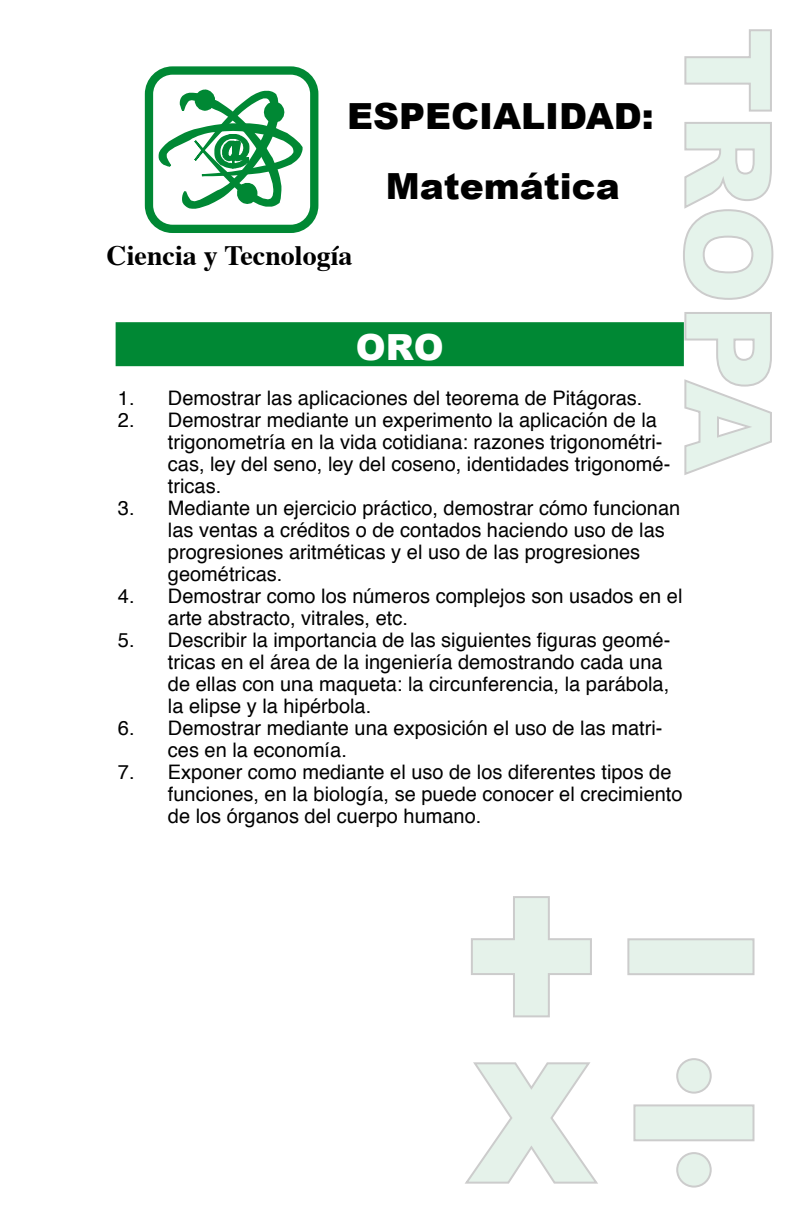
<style>
.page{position:relative;width:792px;height:1224px;background:#fff}
.page>*{position:absolute;margin:0;border:0;box-sizing:border-box;transform-origin:0 0}
.t1{font:900 119.6px "Arial";letter-spacing:-.01em;color:#e5f3eb}
.t2{font:900 36px/69.8px "Arial";color:#000;text-align:center}
.t3{font:900 36px "Arial";color:#fff}
.t4{font:700 28px "Times";color:#000}
.t5{font:20px/22px "Helvetica";color:#000}
</style>
<div class="page">
<svg style="left:471px;top:896px;width:121px;height:122px"></svg>
<div style="left:627px;top:938px;width:128px;height:37px;background:#e5f2ea;border:2px solid #ccc"></div>
<svg style="left:465px;top:1062px;width:133px;height:122px"></svg>
<svg style="left:633px;top:1058px;width:122px;height:130px"></svg>
<svg style="left:684px;top:29px;width:88px;height:83px"></svg>
<svg style="left:683px;top:122px;width:91px;height:178px"></svg>
<svg style="left:683px;top:312px;width:89px;height:163px"></svg>
<div style="left:116px;top:322px;width:568px;height:44px;background:#008834;border:2px solid #008834"></div>
<svg style="left:158px;top:89px;width:145px;height:120px"></svg>
<div style="left:145px;top:66px;width:173px;height:167px;border:8px solid #008834;border-radius:24px"></div>
<h1 class="t1" style="left:815px;top:27px;width:448px;rotate:90deg">TROPA</h1>
<h2 class="t2" style="left:347px;top:80px;width:308px">ESPECIALIDAD:<br>Matemática</h2>
<h3 class="t4" style="left:107px;top:229px;width:247px">Ciencia y Tecnología</h3>
<h2 class="t3" style="left:356px;top:321px;width:89px">ORO</h2>
<p class="t5" style="left:118px;top:388px;width:526px">1. Demostrar las aplicaciones del teorema de Pitágoras.</p>
<p class="t5" style="left:168px;top:410px;width:504px;text-indent:-50px">2. Demostrar mediante un experimento la aplicación de la trigonometría en la vida cotidiana: razones trigonométri&shy;cas, ley del seno, ley del coseno, identidades trigonomé&shy;tricas.</p>
<p class="t5" style="left:168px;top:498px;width:514px;text-indent:-50px">3. Mediante un ejercicio práctico, demostrar cómo funcionan las ventas a créditos o de contados haciendo uso de las progresiones aritméticas y el uso de las progresiones geométricas.</p>
<p class="t5" style="left:168px;top:586px;width:516px;text-indent:-50px">4. Demostrar como los números complejos son usados en el arte abstracto, vitrales, etc.</p>
<p class="t5" style="left:168px;top:630px;width:504px;text-indent:-50px">5. Describir la importancia de las siguientes figuras geomé&shy;tricas en el área de la ingeniería demostrando cada una de ellas con una maqueta: la circunferencia, la parábola, la elipse y la hipérbola.</p>
<p class="t5" style="left:168px;top:718px;width:496px;text-indent:-50px">6. Demostrar mediante una exposición el uso de las matri&shy;ces en la economía.</p>
<p class="t5" style="left:168px;top:762px;width:516px;text-indent:-50px">7. Exponer como mediante el uso de los diferentes tipos de funciones, en la biología, se puede conocer el crecimiento de los órganos del cuerpo humano.</p>
</div>
